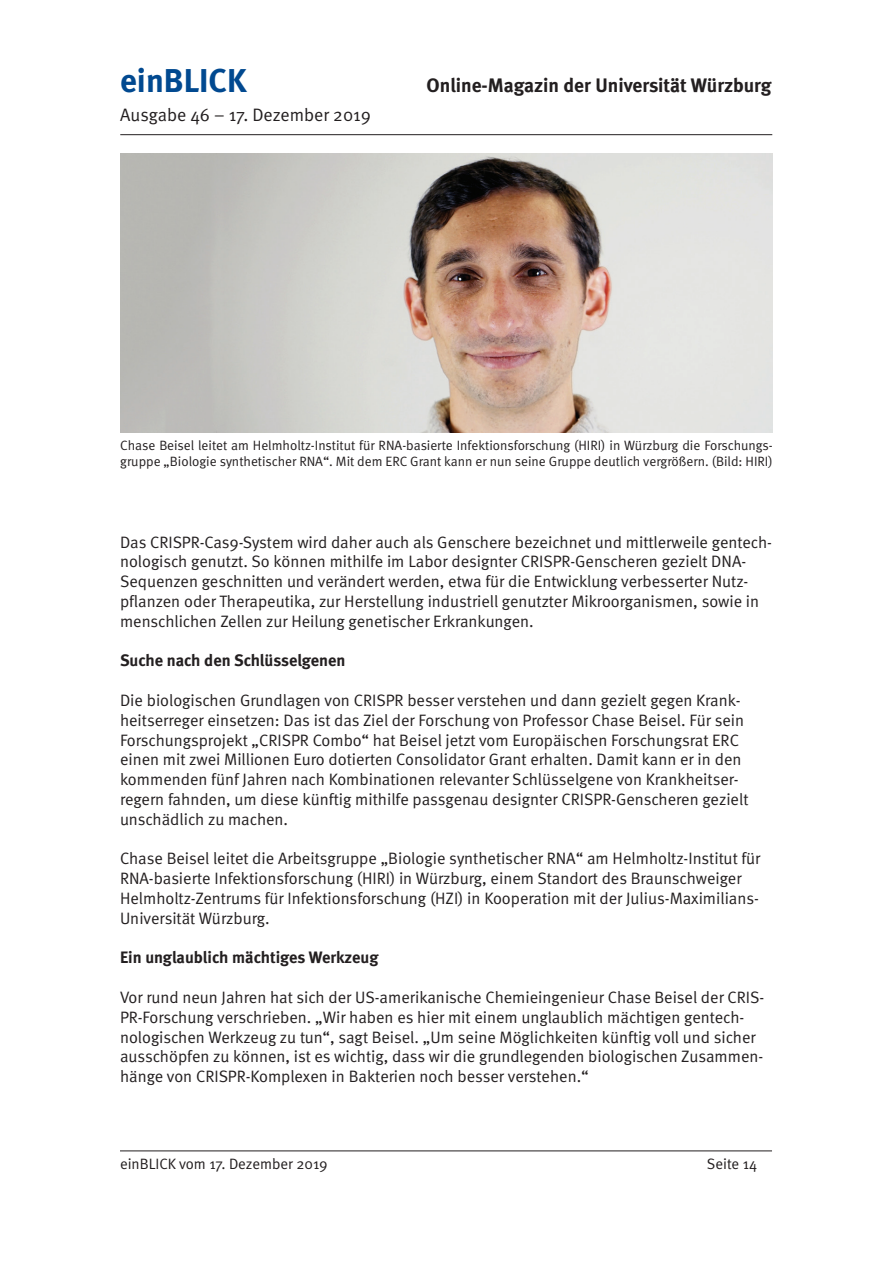
<style>
.page{position:relative;width:893px;height:1263px;background:#fff}
.page>*{position:absolute;margin:0;border:0;box-sizing:border-box;transform-origin:0 0}
.t1{font:700 33px "Meta";color:#014990}
.t2{font:700 19.5px "Meta";color:#231f20}
.t3{font:18px "Meta Normal";color:#231f20}
.t4{font:16.5px/19.8px "Meta Normal";color:#231f20}
.t5{font:700 16.5px "Meta";color:#231f20}
.t6{font:15px "Meta Normal";color:#231f20}
.t7{font:13.5px/16.2px "Meta Normal";color:#231f20}
</style>
<div class="page">
<hr style="left:120px;top:134px;width:652px;height:1px;background:#231f20">
<hr style="left:120px;top:1150px;width:652px;height:1px;background:#231f20">
<img style="left:120px;top:153px;width:653px;height:280px">
<h1 class="t1" style="left:120px;top:61px;width:128px">einBLICK</h1>
<p class="t2" style="left:427px;top:74px;width:346px">Online-Magazin der Universität Würzburg</p>
<p class="t3" style="left:120px;top:105px;width:252px">Ausgabe 46 – 17. Dezember 2019</p>
<p class="t7" style="left:120px;top:437px;width:654px">Chase Beisel leitet am Helmholtz-Institut für RNA-basierte Infektionsforschung (HIRI) in Würzburg die Forschungs&shy;gruppe „Biologie synthetischer RNA“. Mit dem ERC Grant kann er nun seine Gruppe deutlich vergrößern. (Bild: HIRI)</p>
<p class="t4" style="left:120px;top:532px;width:654px">Das CRISPR-Cas9-System wird daher auch als Genschere bezeichnet und mittlerweile gentech&shy;nologisch genutzt. So können mithilfe im Labor designter CRISPR-Genscheren gezielt DNA-Sequenzen geschnitten und verändert werden, etwa für die Entwicklung verbesserter Nutz&shy;pflanzen oder Therapeutika, zur Herstellung industriell genutzter Mikroorganismen, sowie in menschlichen Zellen zur Heilung genetischer Erkrankungen.</p>
<p class="t5" style="left:120px;top:651px;width:227px">Suche nach den Schlüsselgenen</p>
<p class="t4" style="left:120px;top:690px;width:630px">Die biologischen Grundlagen von CRISPR besser verstehen und dann gezielt gegen Krank&shy;heitserreger einsetzen: Das ist das Ziel der Forschung von Professor Chase Beisel. Für sein Forschungsprojekt „CRISPR Combo“ hat Beisel jetzt vom Europäischen Forschungsrat ERC einen mit zwei Millionen Euro dotierten Consolidator Grant erhalten. Damit kann er in den kommenden fünf Jahren nach Kombinationen relevanter Schlüsselgene von Krankheitser&shy;regern fahnden, um diese künftig mithilfe passgenau designter CRISPR-Genscheren gezielt unschädlich zu machen.</p>
<p class="t4" style="left:120px;top:848px;width:642px">Chase Beisel leitet die Arbeitsgruppe „Biologie synthetischer RNA“ am Helmholtz-Institut für RNA-basierte Infektionsforschung (HIRI) in Würzburg, einem Standort des Braunschweiger Helmholtz-Zentrums für Infektionsforschung (HZI) in Kooperation mit der Julius-Maximilians-Universität Würzburg.</p>
<p class="t5" style="left:120px;top:948px;width:260px">Ein unglaublich mächtiges Werkzeug</p>
<p class="t4" style="left:120px;top:987px;width:646px">Vor rund neun Jahren hat sich der US-amerikanische Chemieingenieur Chase Beisel der CRIS-PR-Forschung verschrieben. „Wir haben es hier mit einem unglaublich mächtigen gentech&shy;nologischen Werkzeug zu tun“, sagt Beisel. „Um seine Möglichkeiten künftig voll und sicher ausschöpfen zu können, ist es wichtig, dass wir die grundlegenden biologischen Zusammen&shy;hänge von CRISPR-Komplexen in Bakterien noch besser verstehen.“</p>
<p class="t6" style="left:120px;top:1155px;width:209px">einBLICK vom 17. Dezember 2019</p>
<p class="t6" style="left:707px;top:1155px;width:52px">Seite 14</p>
</div>
